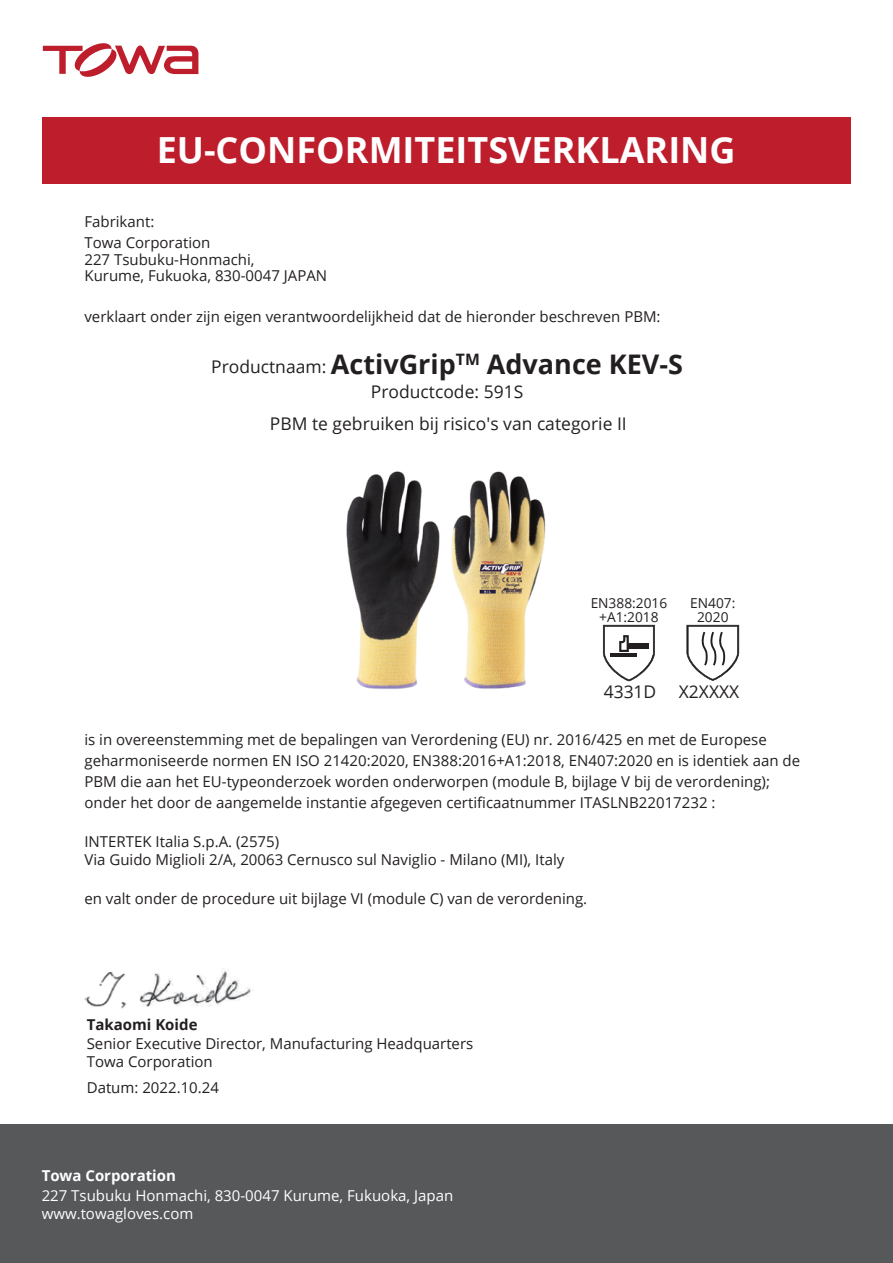
<style>
.page{position:relative;width:893px;height:1263px;background:#fff}
.page>*{position:absolute;margin:0;border:0;box-sizing:border-box;transform-origin:0 0}
.t1{font:700 36px "Open Sans";color:#fff}
.t2{font:700 27px "Open Sans";color:#231f20}
.t3{font:17.55px "Open Sans";color:#231f20}
.t4{font:17.4px "Open Sans";color:#231f20}
.t5{font:15px/21px "Open Sans";color:#231f20}
.t6{font:15px/18px "Open Sans";color:#fff}
.t7{font:700 15px "Open Sans";color:#fff}
.t8{font:700 15px "Open Sans";color:#231f20}
.t9{font:13.65px/13.6px "Open Sans";color:#231f20;text-align:center}
.s1{font-weight:400;font-size:17.55px}
</style>
<div class="page">
<img style="left:84px;top:968px;width:167px;height:41px">
<div style="left:43px;top:117px;width:807px;height:67px;background:#be1d2c"></div>
<svg style="left:43px;top:43px;width:156px;height:34px"></svg>
<div style="left:0;top:1125px;width:893px;height:138px;background:#57585a"></div>
<svg style="left:686px;top:625px;width:53px;height:56px"></svg>
<svg style="left:603px;top:625px;width:52px;height:56px"></svg>
<hr style="left:627px;top:643px;width:21px;height:2px;background:#231f20">
<hr style="left:627px;top:647px;width:21px;height:2px;background:#231f20">
<img style="left:346px;top:471px;width:200px;height:218px">
<h1 class="t1" style="left:157px;top:125px;width:580px">EU-CONFORMITEITSVERKLARING</h1>
<p class="t5" style="left:84px;top:211px;width:127px">Fabrikant:<br>Towa Corporation</p>
<p class="t5" style="left:84px;top:251px;width:244px;line-height:16.5px">227 Tsubuku-Honmachi,<br>Kurume, Fukuoka, 830-0047 JAPAN</p>
<p class="t5" style="left:84px;top:306px;width:578px">verklaart onder zijn eigen verantwoordelijkheid dat de hieronder beschreven PBM:</p>
<h2 class="t2" style="left:211px;top:345px;width:473px"><span class="s1">Productnaam:</span> ActivGrip<sup>TM</sup> Advance KEV-S</h2>
<p class="t3" style="left:371px;top:380px;width:154px">Productcode: 591S</p>
<p class="t3" style="left:270px;top:411px;width:358px">PBM te gebruiken bij risico's van categorie II</p>
<p class="t9" style="left:591px;top:596px;width:78px">EN388:2016 +A1:2018</p>
<p class="t9" style="left:690px;top:596px;width:47px">EN407:<br>2020</p>
<p class="t4" style="left:604px;top:680px;width:54px">4331D</p>
<p class="t4" style="left:679px;top:680px;width:62px">X2XXXX</p>
<p class="t5" style="left:84px;top:728px;width:717px">is in overeenstemming met de bepalingen van Verordening (EU) nr. 2016/425 en met de Europese geharmoniseerde normen EN ISO 21420:2020, EN388:2016+A1:2018, EN407:2020 en is identiek aan de PBM die aan het EU-typeonderzoek worden onderworpen (module B, bijlage V bij de verordening); onder het door de aangemelde instantie afgegeven certificaatnummer ITASLNB22017232 :</p>
<p class="t5" style="left:84px;top:832px;width:481px;line-height:18px">INTERTEK Italia S.p.A. (2575)<br>Via Guido Miglioli 2/A, 20063 Cernusco sul Naviglio - Milano (MI), Italy</p>
<p class="t5" style="left:84px;top:887px;width:504px">en valt onder de procedure uit bijlage VI (module C) van de verordening.</p>
<p class="t8" style="left:87px;top:1014px;width:112px">Takaomi Koide</p>
<p class="t5" style="left:87px;top:1034px;width:388px;line-height:18px">Senior Executive Director, Manufacturing Headquarters<br>Towa Corporation</p>
<p class="t5" style="left:87px;top:1076px;width:134px">Datum: 2022.10.24</p>
<p class="t7" style="left:42px;top:1165px;width:136px">Towa Corporation</p>
<p class="t6" style="left:42px;top:1186px;width:413px">227 Tsubuku Honmachi, 830-0047 Kurume, Fukuoka, Japan www.towagloves.com</p>
</div>
